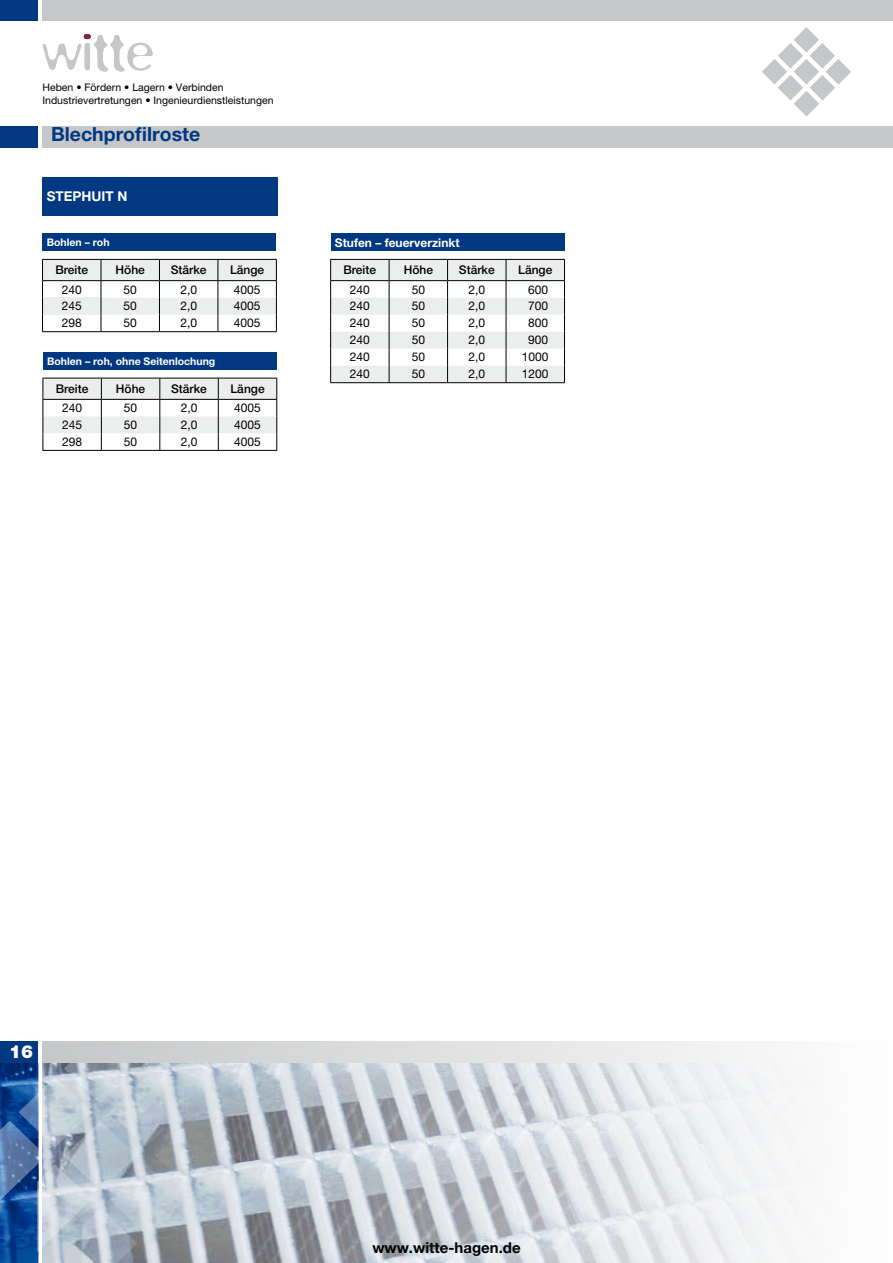
<style>
.page{position:relative;width:893px;height:1263px;background:#fff}
.page>*{position:absolute;margin:0;border:0;box-sizing:border-box;transform-origin:0 0}
.t1{font:700 19.5px "Helvetica Neue LT Pro";color:#003882}
.t2{font:900 18px "Helvetica Neue LT Pro";color:#fff}
.t3{font:700 15px "Helvetica Neue LT Pro";color:#000}
.t4{font:700 13.5px "Helvetica Neue LT Pro";color:#fff}
.t5{font:12px "Helvetica Neue LT Pro";color:#000}
.t6{font:500 12px "Helvetica Neue LT Pro";color:#000}
.t7{font:700 12px "Helvetica Neue LT Pro";color:#fff}
.t8{font:10.5px/12.6px "Helvetica Neue LT Pro";color:#000}
.t9{font:700 10.5px "Helvetica Neue LT Pro";color:#fff}
</style>
<div class="page">
<div style="left:0;top:0;width:38px;height:21px;background:#003882"></div>
<div style="left:43px;top:0;width:850px;height:21px;background:#c6c7c8"></div>
<svg style="left:42px;top:34px;width:111px;height:37px"></svg>
<div style="left:0;top:126px;width:38px;height:21px;background:#003882"></div>
<img style="left:210px;top:1063px;width:589px;height:200px">
<svg style="left:183px;top:1041px;width:27px;height:222px;background:#b4bdc4"></svg>
<svg style="left:0;top:1041px;width:183px;height:222px;background:#95a9c0"></svg>
<div style="left:43px;top:1042px;width:850px;height:21px;background:linear-gradient(to right,#c5c6c7,#fefefe)"></div>
<svg style="left:892px;top:1042px;width:1px;height:21px"></svg>
<svg style="left:762px;top:27px;width:89px;height:90px"></svg>
<div style="left:43px;top:126px;width:850px;height:21px;background:#c6c7c8"></div>
<svg style="left:42px;top:259px;width:235px;height:72px"></svg>
<hr style="left:42px;top:331px;width:59px;height:1px;background:#000">
<hr style="left:101px;top:331px;width:58px;height:1px;background:#000">
<hr style="left:159px;top:331px;width:59px;height:1px;background:#000">
<hr style="left:218px;top:331px;width:59px;height:1px;background:#000">
<svg style="left:43px;top:378px;width:234px;height:72px"></svg>
<hr style="left:43px;top:450px;width:58px;height:1px;background:#000">
<hr style="left:101px;top:450px;width:59px;height:1px;background:#000">
<hr style="left:160px;top:450px;width:58px;height:1px;background:#000">
<hr style="left:218px;top:450px;width:59px;height:1px;background:#000">
<svg style="left:330px;top:259px;width:235px;height:123px"></svg>
<hr style="left:330px;top:382px;width:59px;height:1px;background:#000">
<hr style="left:389px;top:382px;width:59px;height:1px;background:#000">
<hr style="left:448px;top:382px;width:58px;height:1px;background:#000">
<hr style="left:506px;top:382px;width:59px;height:1px;background:#000">
<div style="left:43px;top:177px;width:235px;height:39px;background:#003882"></div>
<div style="left:43px;top:234px;width:233px;height:17px;background:#003882"></div>
<div style="left:43px;top:353px;width:234px;height:17px;background:#003882"></div>
<div style="left:331px;top:234px;width:233px;height:17px;background:#003882"></div>
<p class="t8" style="left:43px;top:81px;width:233px">Heben • Fördern • Lagern • Verbinden<br>Industrievertretungen • Ingenieurdienstleistungen</p>
<h1 class="t1" style="left:51px;top:122px;width:151px">Blechprofilroste</h1>
<p class="t4" style="left:47px;top:188px;width:82px">STEPHUIT N</p>
<p class="t9" style="left:47px;top:236px;width:64px">Bohlen – roh</p>
<p class="t6" style="left:55px;top:263px;width:34px">Breite</p>
<p class="t6" style="left:116px;top:263px;width:31px">Höhe</p>
<p class="t6" style="left:171px;top:263px;width:37px">Stärke</p>
<p class="t6" style="left:230px;top:263px;width:36px">Länge</p>
<p class="t5" style="left:62px;top:282px;width:22px">240</p>
<p class="t5" style="left:124px;top:282px;width:15px">50</p>
<p class="t5" style="left:180px;top:282px;width:18px">2,0</p>
<p class="t5" style="left:234px;top:282px;width:28px">4005</p>
<p class="t5" style="left:62px;top:299px;width:22px">245</p>
<p class="t5" style="left:124px;top:299px;width:15px">50</p>
<p class="t5" style="left:180px;top:299px;width:18px">2,0</p>
<p class="t5" style="left:234px;top:299px;width:28px">4005</p>
<p class="t5" style="left:62px;top:316px;width:22px">298</p>
<p class="t5" style="left:124px;top:316px;width:15px">50</p>
<p class="t5" style="left:180px;top:316px;width:18px">2,0</p>
<p class="t5" style="left:234px;top:316px;width:28px">4005</p>
<p class="t9" style="left:47px;top:355px;width:170px">Bohlen – roh, ohne Seitenlochung</p>
<p class="t6" style="left:56px;top:382px;width:34px">Breite</p>
<p class="t6" style="left:116px;top:382px;width:31px">Höhe</p>
<p class="t6" style="left:171px;top:382px;width:37px">Stärke</p>
<p class="t6" style="left:230px;top:382px;width:36px">Länge</p>
<p class="t5" style="left:62px;top:401px;width:22px">240</p>
<p class="t5" style="left:124px;top:401px;width:15px">50</p>
<p class="t5" style="left:181px;top:401px;width:18px">2,0</p>
<p class="t5" style="left:234px;top:401px;width:28px">4005</p>
<p class="t5" style="left:62px;top:418px;width:22px">245</p>
<p class="t5" style="left:124px;top:418px;width:15px">50</p>
<p class="t5" style="left:181px;top:418px;width:18px">2,0</p>
<p class="t5" style="left:234px;top:418px;width:28px">4005</p>
<p class="t5" style="left:62px;top:435px;width:22px">298</p>
<p class="t5" style="left:124px;top:435px;width:15px">50</p>
<p class="t5" style="left:181px;top:435px;width:18px">2,0</p>
<p class="t5" style="left:234px;top:435px;width:28px">4005</p>
<p class="t7" style="left:335px;top:235px;width:126px">Stufen – feuerverzinkt</p>
<p class="t6" style="left:343px;top:263px;width:34px">Breite</p>
<p class="t6" style="left:404px;top:263px;width:31px">Höhe</p>
<p class="t6" style="left:459px;top:263px;width:37px">Stärke</p>
<p class="t6" style="left:518px;top:263px;width:36px">Länge</p>
<p class="t5" style="left:350px;top:282px;width:22px">240</p>
<p class="t5" style="left:412px;top:282px;width:15px">50</p>
<p class="t5" style="left:468px;top:282px;width:18px">2,0</p>
<p class="t5" style="left:528px;top:282px;width:22px">600</p>
<p class="t5" style="left:350px;top:299px;width:22px">240</p>
<p class="t5" style="left:412px;top:299px;width:15px">50</p>
<p class="t5" style="left:468px;top:299px;width:18px">2,0</p>
<p class="t5" style="left:528px;top:299px;width:22px">700</p>
<p class="t5" style="left:350px;top:316px;width:22px">240</p>
<p class="t5" style="left:412px;top:316px;width:15px">50</p>
<p class="t5" style="left:468px;top:316px;width:18px">2,0</p>
<p class="t5" style="left:528px;top:316px;width:22px">800</p>
<p class="t5" style="left:350px;top:333px;width:22px">240</p>
<p class="t5" style="left:412px;top:333px;width:15px">50</p>
<p class="t5" style="left:468px;top:333px;width:18px">2,0</p>
<p class="t5" style="left:528px;top:333px;width:22px">900</p>
<p class="t5" style="left:350px;top:350px;width:22px">240</p>
<p class="t5" style="left:412px;top:350px;width:15px">50</p>
<p class="t5" style="left:468px;top:350px;width:18px">2,0</p>
<p class="t5" style="left:522px;top:350px;width:28px">1000</p>
<p class="t5" style="left:350px;top:367px;width:22px">240</p>
<p class="t5" style="left:412px;top:367px;width:15px">50</p>
<p class="t5" style="left:468px;top:367px;width:18px">2,0</p>
<p class="t5" style="left:522px;top:367px;width:28px">1200</p>
<h2 class="t2" style="left:9px;top:1040px;width:26px">16</h2>
<p class="t3" style="left:372px;top:1239px;width:150px">www.witte-hagen.de</p>
</div>
